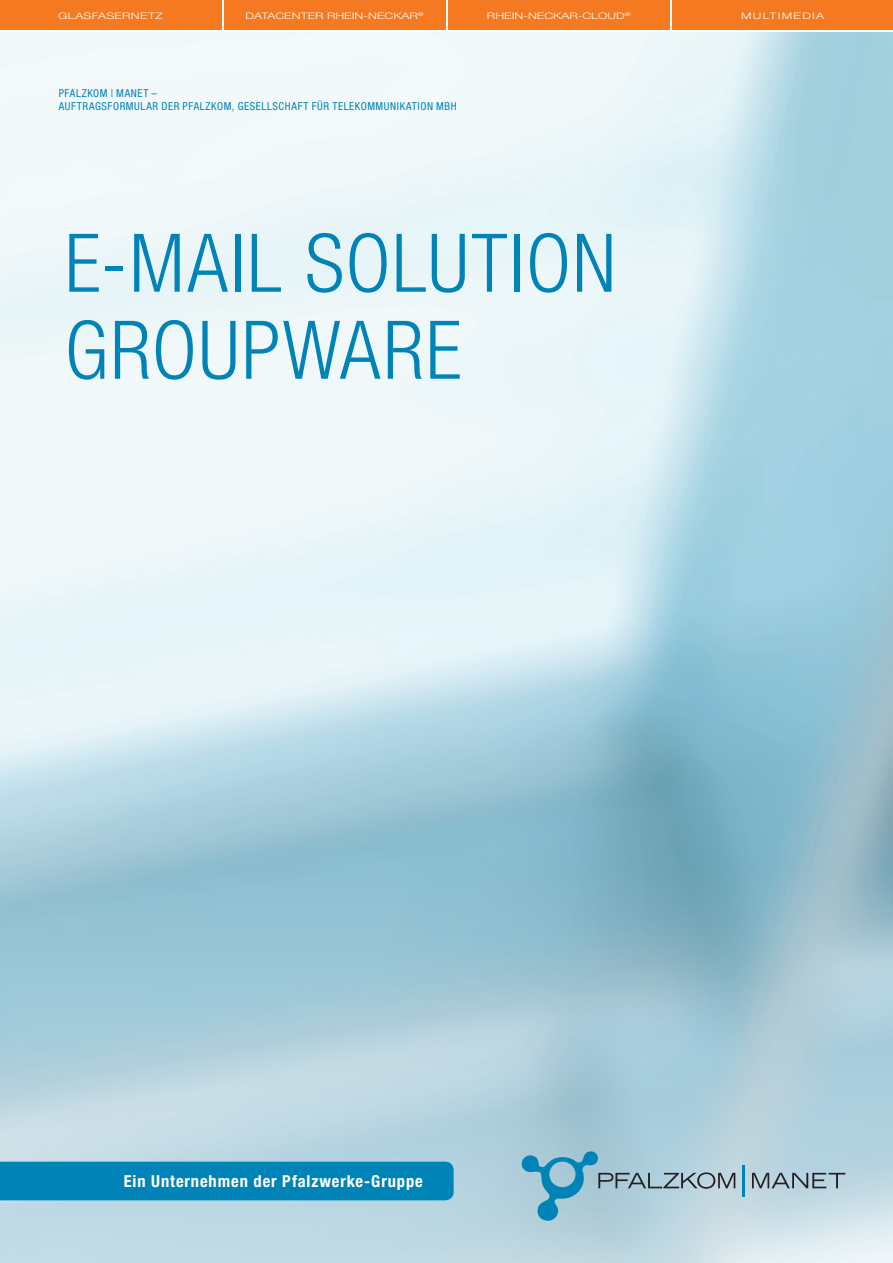
<style>
.page{position:relative;width:893px;height:1263px;background:#fff}
.page>*{position:absolute;margin:0;border:0;box-sizing:border-box;transform-origin:0 0}
.t1{font:300 condensed 81px/87px "Helvetica Neue LT Std";letter-spacing:.02em;color:#0083b6}
.t2{font:700 condensed 16.5px "Helvetica Neue LT Std";letter-spacing:.055em;color:#fff}
.t3{font:condensed 10.95px/13px "Helvetica Neue LT Std";letter-spacing:.055em;color:#0083b6}
.t4{font:300 9px "Helvetica Neue LT Std";color:#fff;scale:1.4 1}
.t5{font:300 9px "Helvetica Neue LT Std";letter-spacing:.02em;color:#fff;scale:1.4 1}
.t6{font:300 9px "Helvetica Neue LT Std";letter-spacing:.1em;color:#fff;scale:1.4 1}
</style>
<div class="page">
<div style="left:0;top:0;width:221px;height:30px;background:#f47921"></div>
<div style="left:224px;top:0;width:221px;height:30px;background:#f47921"></div>
<div style="left:448px;top:0;width:221px;height:30px;background:#f47921"></div>
<div style="left:672px;top:0;width:221px;height:30px;background:#f47921"></div>
<img style="left:0;top:33px;width:893px;height:831px">
<svg style="left:0;top:864px;width:893px;height:399px;background:#a8cbd9"></svg>
<svg style="left:521px;top:1151px;width:324px;height:71px;background:#a1c3d1"></svg>
<div style="left:0;top:1162px;width:454px;height:38px;background:#0083b6"></div>
<p class="t5" style="left:58px;top:11px;width:76px">GLASFASERNETZ</p>
<p class="t4" style="left:246px;top:11px;width:129px">DATACENTER RHEIN-NECKAR<sup>®</sup></p>
<p class="t4" style="left:487px;top:11px;width:104px">RHEIN-NECKAR-CLOUD<sup>®</sup></p>
<p class="t6" style="left:741px;top:11px;width:61px">MULTIMEDIA</p>
<p class="t3" style="left:59px;top:87px;width:399px">PFALZKOM | MANET –<br>AUFTRAGSFORMULAR DER PFALZKOM, GESELLSCHAFT FÜR TELEKOMMUNIKATION MBH</p>
<h1 class="t1" style="left:65px;top:219px;width:553px">E-MAIL SOLUTION<br>GROUPWARE</h1>
<h2 class="t2" style="left:124px;top:1171px;width:300px">Ein Unternehmen der Pfalzwerke-Gruppe</h2>
</div>
